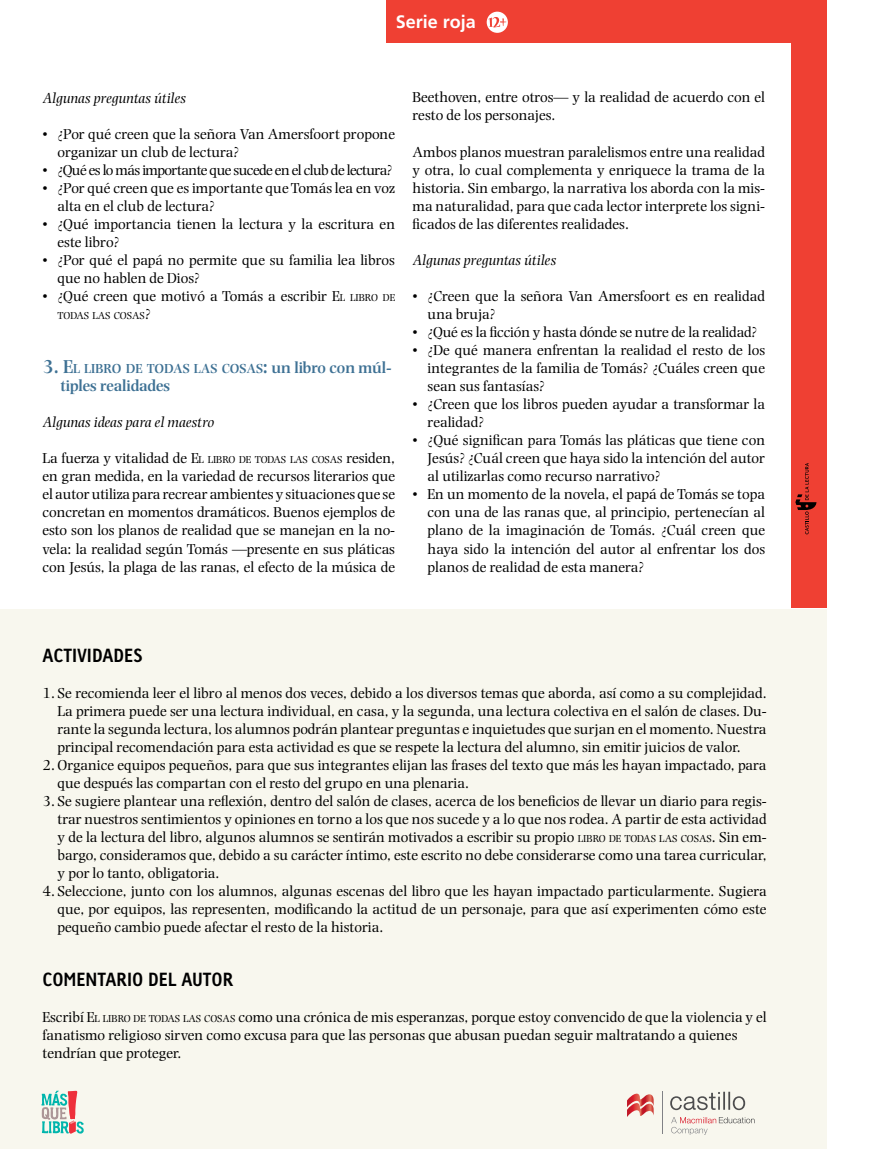
<style>
.page{position:relative;width:872px;height:1149px;background:#fff}
.page>*{position:absolute;margin:0;border:0;box-sizing:border-box;transform-origin:0 0}
.t1{font:700 18px "Linotype Tetria";color:#000}
.t2{font:700 18px "Frutiger CE";color:#fff}
.t3{font:600 16.5px "Photina";color:#3e7194}
.t4{font:15px/18px "Photina";color:#000}
.t5{font:italic 15px "Photina";color:#000}
.t6{font:15px "Photina";letter-spacing:-.04em;color:#000}
.t7{font:600 13.65px "Photina";color:#3e7194}
.t8{font:10.5px "Photina";color:#000}
.s1{font-size:10.5px}
.s2{font-size:15px}
.s3{font-size:19.5px}
.s4{font-size:16.5px}
</style>
<div class="page">
<div style="left:0;top:575px;width:826px;height:573px;background:#f8f7ee"></div>
<div style="left:0;top:0;width:871px;height:1074px;background:#fff"></div>
<div style="left:0;top:608px;width:826px;height:466px;background:#f8f7ee"></div>
<svg style="left:627px;top:1093px;width:26px;height:24px"></svg>
<hr style="left:662px;top:1090px;width:1px;height:42px;background:#808185">
<svg style="left:670px;top:1091px;width:75px;height:18px"></svg>
<svg style="left:671px;top:1117px;width:83px;height:17px"></svg>
<svg style="left:41px;top:1090px;width:43px;height:43px"></svg>
<div style="left:387px;top:0;width:404px;height:43px;background:#ef4033"></div>
<div style="left:487px;top:12px;width:21px;height:21px;background:#fff;border-radius:50%"></div>
<svg style="left:488px;top:17px;width:18px;height:11px"></svg>
<div style="left:791px;top:0;width:35px;height:607px;background:#ef4033"></div>
<svg style="left:795px;top:463px;width:21px;height:71px"></svg>
<p class="t2" style="left:396px;top:11px;width:82px">Serie roja</p>
<p class="t5" style="left:43px;top:90px;width:145px">Algunas preguntas útiles</p>
<p class="t4" style="left:58px;top:125px;width:339px;text-indent:-15px">• ¿Por qué creen que la señora Van Amersfoort propone organizar un club de lectura?</p>
<p class="t6" style="left:43px;top:162px;width:351px">• ¿Qué es lo más importante que sucede en el club de lectura?</p>
<p class="t4" style="left:58px;top:179px;width:339px;text-indent:-15px">• ¿Por qué creen que es importante que Tomás lea en voz alta en el club de lectura?</p>
<p class="t4" style="left:58px;top:215px;width:339px;text-indent:-15px">• ¿Qué importancia tienen la lectura y la escritura en este libro?</p>
<p class="t4" style="left:58px;top:251px;width:339px;text-indent:-15px">• ¿Por qué el papá no permite que su familia lea libros que no hablen de Dios?</p>
<p class="t4" style="left:43px;top:287px;width:354px">• ¿Qué creen que motivó a Tomás a escribir E<span class="s1">l libro dE</span></p>
<p class="t8" style="left:58px;top:310px;width:95px">todas las cosas<span class="s2">?</span></p>
<p class="t7" style="left:43px;top:361px;width:350px"><span class="s3">3. E</span>l libro dE todas las cosas<span class="s3">:</span> <span class="s4">un libro con múl-</span></p>
<p class="t3" style="left:61px;top:376px;width:111px">tiples realidades</p>
<p class="t5" style="left:43px;top:414px;width:173px">Algunas ideas para el maestro</p>
<p class="t4" style="left:43px;top:449px;width:354px;text-align:justify">La fuerza y vitalidad de E<span class="s1">l libro dE todas las cosas</span> residen, en gran medida, en la variedad de recursos literarios que el autor utiliza para recrear ambientes y situaciones que se concretan en momentos dramáticos. Buenos ejemplos de esto son los planos de realidad que se manejan en la no&shy;vela: la realidad según Tomás —presente en sus pláticas con Jesús, la plaga de las ranas, el efecto de la música de</p>
<p class="t4" style="left:412px;top:88px;width:354px">Beethoven, entre otros— y la realidad de acuerdo con el resto de los personajes.</p>
<p class="t4" style="left:412px;top:143px;width:354px;text-align:justify">Ambos planos muestran paralelismos entre una realidad y otra, lo cual complementa y enriquece la trama de la historia. Sin embargo, la narrativa los aborda con la mis&shy;ma naturalidad, para que cada lector interprete los signi&shy;ficados de las diferentes realidades.</p>
<p class="t5" style="left:412px;top:252px;width:145px">Algunas preguntas útiles</p>
<p class="t4" style="left:427px;top:287px;width:339px;text-indent:-15px">• ¿Creen que la señora Van Amersfoort es en realidad una bruja?</p>
<p class="t4" style="left:412px;top:323px;width:346px">• ¿Qué es la ficción y hasta dónde se nutre de la realidad?</p>
<p class="t4" style="left:427px;top:341px;width:339px;text-align:justify;text-indent:-15px">• ¿De qué manera enfrentan la realidad el resto de los integrantes de la familia de Tomás? ¿Cuáles creen que sean sus fantasías?</p>
<p class="t4" style="left:427px;top:395px;width:339px;text-indent:-15px">• ¿Creen que los libros pueden ayudar a transformar la realidad?</p>
<p class="t4" style="left:427px;top:431px;width:339px;text-align:justify;text-indent:-15px">• ¿Qué significan para Tomás las pláticas que tiene con Jesús? ¿Cuál creen que haya sido la intención del autor al utilizarlas como recurso narrativo?</p>
<p class="t4" style="left:427px;top:485px;width:339px;text-align:justify;text-indent:-15px">• En un momento de la novela, el papá de Tomás se topa con una de las ranas que, al principio, pertenecían al plano de la imaginación de Tomás. ¿Cuál creen que haya sido la intención del autor al enfrentar los dos planos de realidad de esta manera?</p>
<p class="t1" style="left:43px;top:643px;width:102px">ACTIVIDADES</p>
<p class="t4" style="left:58px;top:683px;width:710px;text-align:justify;text-indent:-15px">1. Se recomienda leer el libro al menos dos veces, debido a los diversos temas que aborda, así como a su complejidad.<br>La primera puede ser una lectura individual, en casa, y la segunda, una lectura colectiva en el salón de clases. Du&shy;rante la segunda lectura, los alumnos podrán plantear preguntas e inquietudes que surjan en el momento. Nuestra principal recomendación para esta actividad es que se respete la lectura del alumno, sin emitir juicios de valor.</p>
<p class="t4" style="left:58px;top:755px;width:710px;text-indent:-15px">2. Organice equipos pequeños, para que sus integrantes elijan las frases del texto que más les hayan impactado, para que después las compartan con el resto del grupo en una plenaria.</p>
<p class="t4" style="left:58px;top:791px;width:710px;text-align:justify;text-indent:-15px">3. Se sugiere plantear una reflexión, dentro del salón de clases, acerca de los beneficios de llevar un diario para regis&shy;trar nuestros sentimientos y opiniones en torno a los que nos sucede y a lo que nos rodea. A partir de esta actividad y de la lectura del libro, algunos alumnos se sentirán motivados a escribir su propio <span class="s1">libro dE todas las cosas</span>. Sin em&shy;bargo, consideramos que, debido a su carácter íntimo, este escrito no debe considerarse como una tarea curricular, y por lo tanto, obligatoria.</p>
<p class="t4" style="left:58px;top:881px;width:710px;text-align:justify;text-indent:-15px">4. Seleccione, junto con los alumnos, algunas escenas del libro que les hayan impactado particularmente. Sugiera que, por equipos, las representen, modificando la actitud de un personaje, para que así experimenten cómo este pequeño cambio puede afectar el resto de la historia.</p>
<p class="t1" style="left:43px;top:967px;width:192px">COMENTARIO DEL AUTOR</p>
<p class="t4" style="left:43px;top:1007px;width:725px">Escribí E<span class="s1">l libro dE todas las cosas</span> como una crónica de mis esperanzas, porque estoy convencido de que la violencia y el fanatismo religioso sirven como excusa para que las personas que abusan puedan seguir maltratando a quienes tendrían que proteger.</p>
</div>
